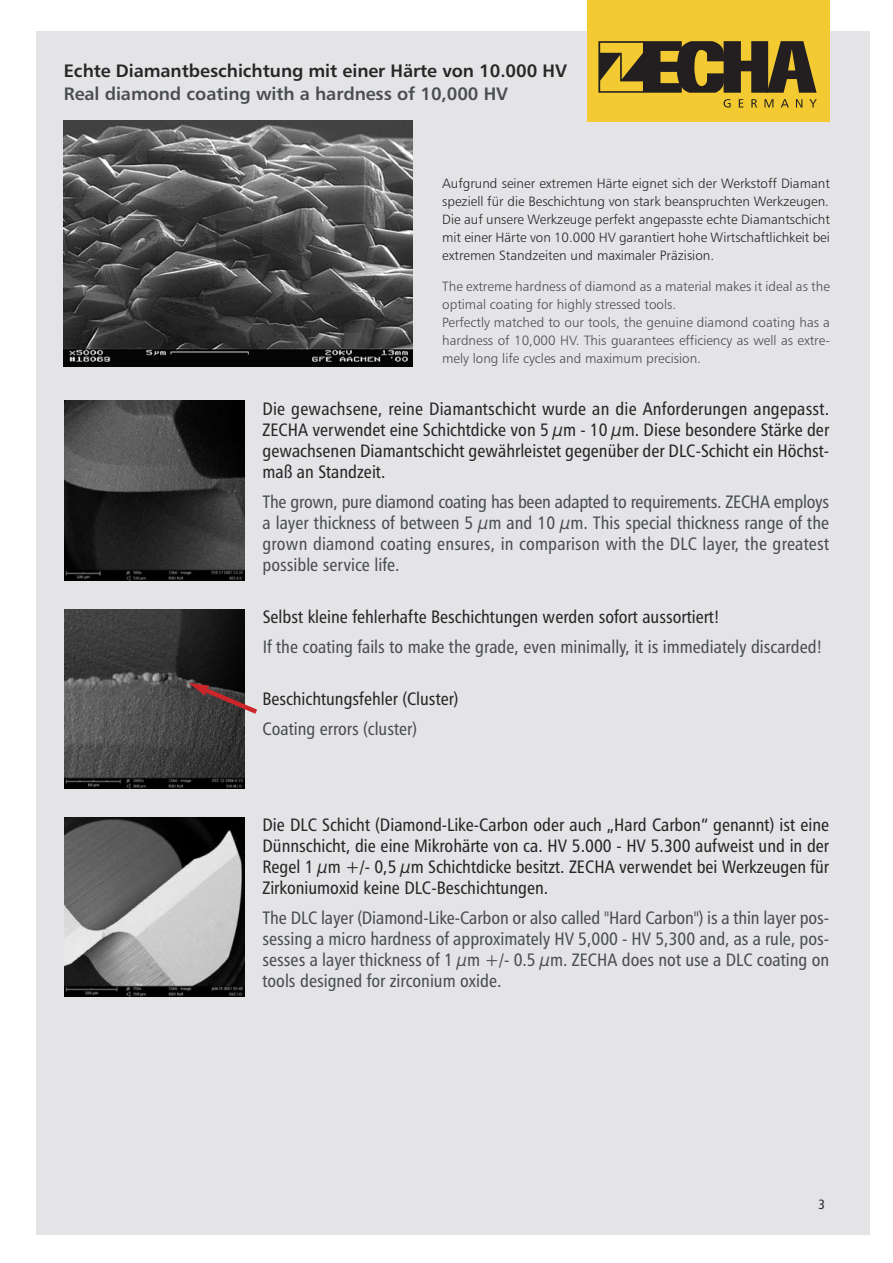
<style>
.page{position:relative;width:893px;height:1263px;background:#fff}
.page>*{position:absolute;margin:0;border:0;box-sizing:border-box;transform-origin:0 0}
.t1{font:18px/21px "Humanist 777 BT Roman Condensed B";color:#4a4e51;text-align:justify}
.t2{font:18px/21px "Humanist 777 BT Roman Condensed B";color:#272627;text-align:justify}
.t3{font:18px "Humanist 777 BT Bold B";letter-spacing:-.005em;color:#272627}
.t4{font:18px "Humanist 777 BT Bold B";letter-spacing:-.005em;color:#4a4e51}
.t5{font:13.5px/18px "Humanist 777 BT Light B";color:#272627;text-align:justify}
.t6{font:13.5px/18px "Humanist 777 BT Light B";color:#4a4e51}
.t7{font:13.5px "Humanist 777 BT Roman Condensed B";color:#272627}
</style>
<div class="page">
<div style="left:37px;top:31px;width:833px;height:1203px;background:#e4e4e7"></div>
<img style="left:64px;top:609px;width:180px;height:180px">
<svg style="left:189px;top:683px;width:68px;height:35px"></svg>
<div style="left:587px;top:0;width:242px;height:122px;background:#f3ca32"></div>
<svg style="left:724px;top:99px;width:7px;height:9px"></svg>
<svg style="left:739px;top:99px;width:4px;height:9px"></svg>
<svg style="left:751px;top:99px;width:6px;height:9px"></svg>
<svg style="left:765px;top:99px;width:8px;height:9px"></svg>
<svg style="left:781px;top:99px;width:8px;height:9px"></svg>
<svg style="left:796px;top:99px;width:6px;height:9px"></svg>
<svg style="left:809px;top:99px;width:8px;height:9px"></svg>
<svg style="left:598px;top:41px;width:219px;height:52px"></svg>
<img style="left:64px;top:121px;width:348px;height:245px">
<img style="left:64px;top:401px;width:180px;height:179px">
<img style="left:64px;top:818px;width:180px;height:179px">
<p class="t3" style="left:64px;top:64px;width:505px">Echte Diamantbeschichtung mit einer Härte von 10.000 HV</p>
<p class="t4" style="left:64px;top:87px;width:446px">Real diamond coating with a hardness of 10,000 HV</p>
<p class="t5" style="left:442px;top:176px;width:389px">Aufgrund seiner extremen Härte eignet sich der Werkstoff Diamant speziell für die Beschichtung von stark beanspruchten Werkzeugen.<br>Die auf unsere Werkzeuge perfekt angepasste echte Diamantschicht mit einer Härte von 10.000 HV garantiert hohe Wirtschaftlichkeit bei extremen Standzeiten und maximaler Präzision.</p>
<p class="t6" style="left:442px;top:279px;width:389px">The extreme hardness of diamond as a material makes it ideal as the optimal coating for highly stressed tools.<br>Perfectly matched to our tools, the genuine diamond coating has a hardness of 10,000 HV. This guarantees efficiency as well as extre&shy;mely long life cycles and maximum precision.</p>
<p class="t2" style="left:262px;top:399px;width:568px">Die gewachsene, reine Diamantschicht wurde an die Anforderungen angepasst.<br>ZECHA verwendet eine Schichtdicke von 5 μm - 10 μm. Diese besondere Stärke der gewachsenen Diamantschicht gewährleistet gegenüber der DLC-Schicht ein Höchst&shy;maß an Standzeit.</p>
<p class="t1" style="left:262px;top:492px;width:568px">The grown, pure diamond coating has been adapted to requirements. ZECHA employs a layer thickness of between 5 μm and 10 μm. This special thickness range of the grown diamond coating ensures, in comparison with the DLC layer, the greatest possible service life.</p>
<p class="t2" style="left:263px;top:608px;width:458px">Selbst kleine fehlerhafte Beschichtungen werden sofort aussortiert!</p>
<p class="t1" style="left:263px;top:638px;width:561px">If the coating fails to make the grade, even minimally, it is immediately discarded!</p>
<p class="t2" style="left:262px;top:690px;width:198px">Beschichtungsfehler (Cluster)</p>
<p class="t1" style="left:262px;top:720px;width:156px">Coating errors (cluster)</p>
<p class="t2" style="left:262px;top:816px;width:568px">Die DLC Schicht (Diamond-Like-Carbon oder auch „Hard Carbon“ genannt) ist eine Dünnschicht, die eine Mikrohärte von ca. HV 5.000 - HV 5.300 aufweist und in der Regel 1 μm +/- 0,5 μm Schichtdicke besitzt. ZECHA verwendet bei Werkzeugen für Zirkoniumoxid keine DLC-Beschichtungen.</p>
<p class="t1" style="left:262px;top:909px;width:568px">The DLC layer (Diamond-Like-Carbon or also called "Hard Carbon") is a thin layer pos&shy;sessing a micro hardness of approximately HV 5,000 - HV 5,300 and, as a rule, pos&shy;sesses a layer thickness of 1 μm +/- 0.5 μm. ZECHA does not use a DLC coating on tools designed for zirconium oxide.</p>
<p class="t7" style="left:819px;top:1199px;width:8px">3</p>
</div>
